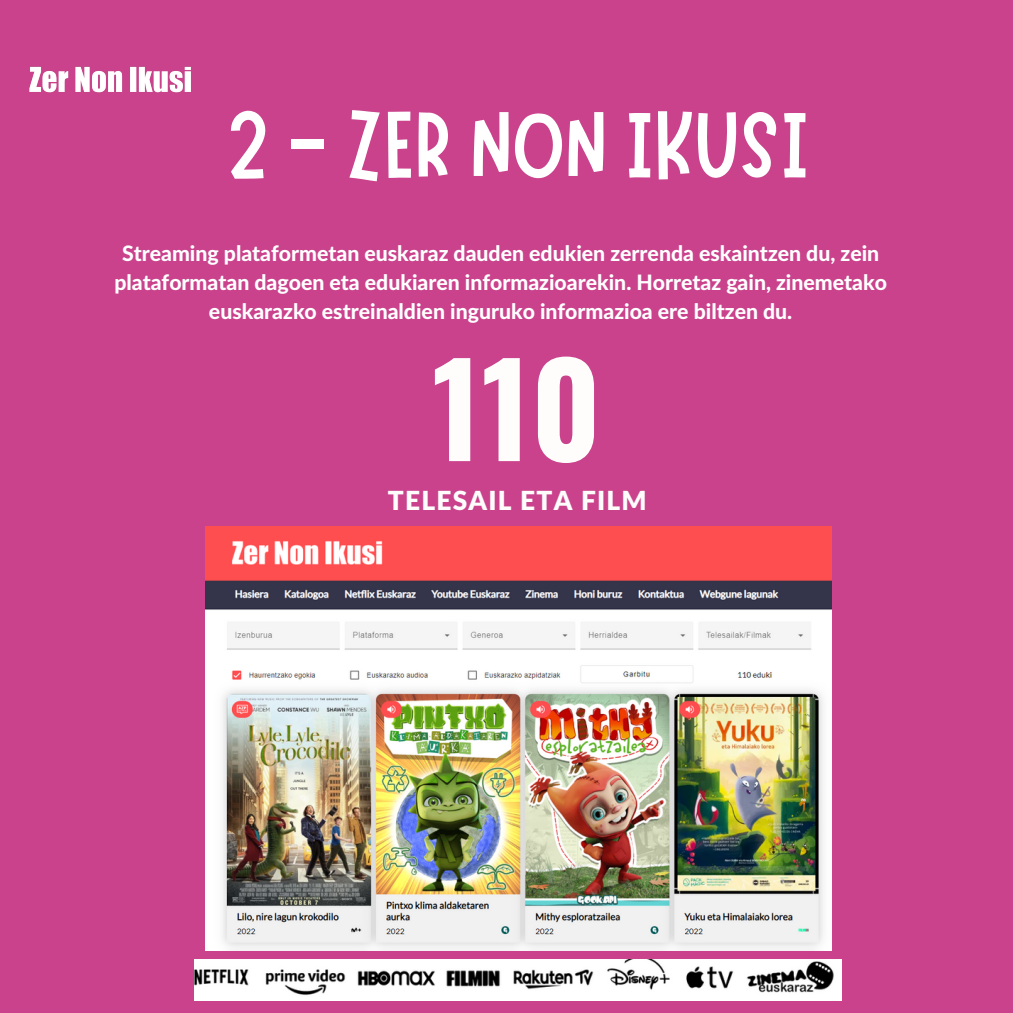
<style>
.page{position:relative;width:1013px;height:1013px;background:#fff}
.page>*{position:absolute;margin:0;border:0;box-sizing:border-box;transform-origin:0 0}
.t1{font:700 127.12px "Oswald";color:#fefdfc}
.t2{font:95px "Marykate";color:#fff}
.t3{font:900 26.25px "Lato Latin";letter-spacing:.045em;color:#fefdfc}
.t4{font:800 21.25px/29px "Lato Latin";color:#fff;text-align:center}
</style>
<div class="page">
<div style="left:0;top:0;width:1012px;height:1012px;background:#ca418c"></div>
<img style="left:205px;top:527px;width:626px;height:423px">
<img style="left:30px;top:66px;width:161px;height:27px">
<img style="left:195px;top:959px;width:646px;height:41px">
<p class="t2" style="left:227px;top:83px;width:584px">2 - ZER NON IKUSI</p>
<p class="t4" style="left:114px;top:240px;width:774px">Streaming plataformetan euskaraz dauden edukien zerrenda eskaintzen du, zein plataformatan dagoen eta edukiaren informazioarekin. Horretaz gain, zinemetako euskarazko estreinaldien inguruko informazioa ere biltzen du.</p>
<p class="t1" style="left:432px;top:309px;width:170px">110</p>
<p class="t3" style="left:388px;top:489px;width:260px">TELESAIL ETA FILM</p>
</div>
